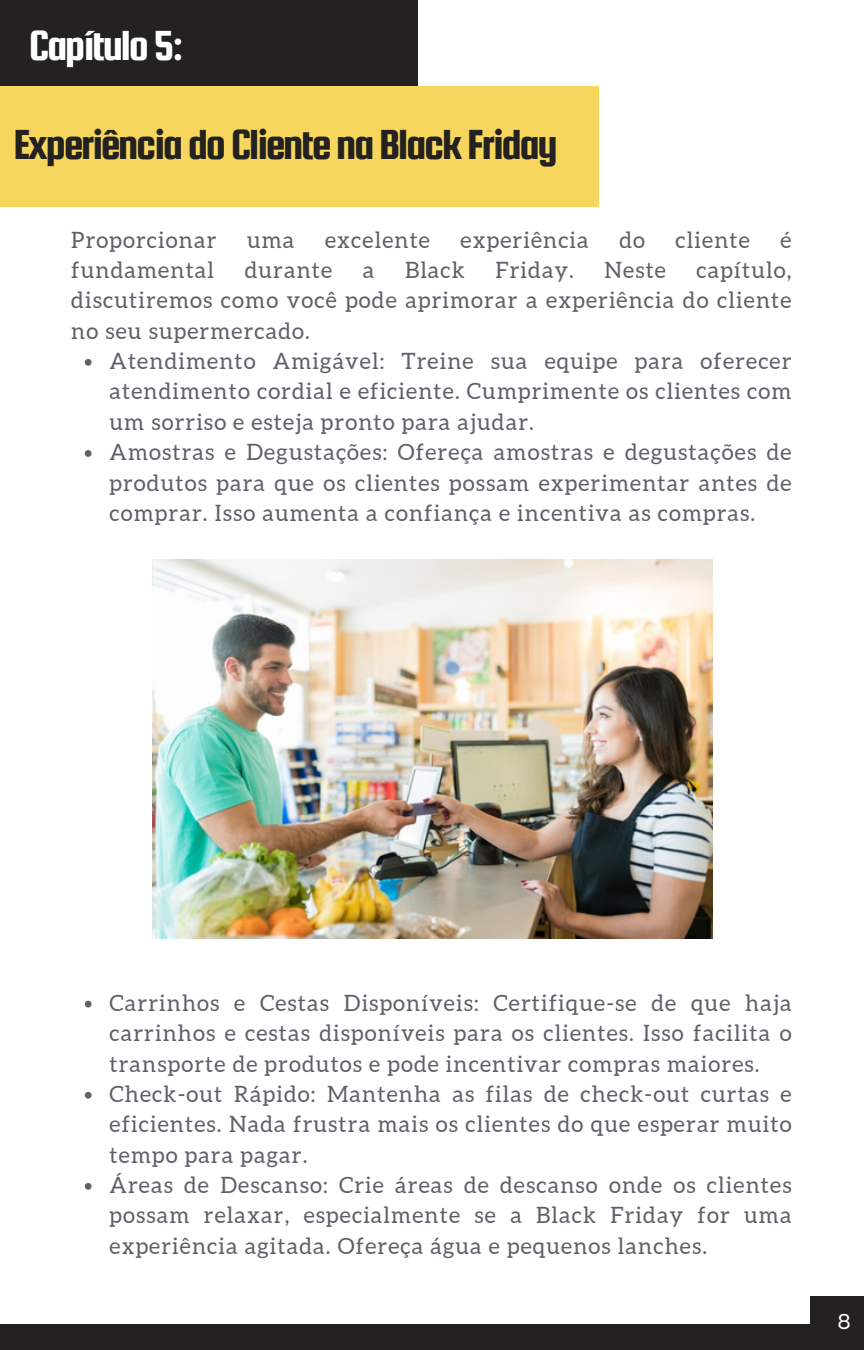
<style>
.page{position:relative;width:864px;height:1350px;background:#fff}
.page>*{position:absolute;margin:0;border:0;box-sizing:border-box;transform-origin:0 0}
.t1{font:45px "Squada One";letter-spacing:-.05em;color:#232220}
.t2{font:45px "Squada One";letter-spacing:-.05em;color:#fff}
.t3{font:22.5px/30.4px "Aleo";letter-spacing:.05em;color:#5d6268;text-align:justify}
.t4{font:20.93px "Sanchez";color:#fff}
</style>
<div class="page">
<svg style="left:85px;top:359px;width:7px;height:7px"></svg>
<svg style="left:85px;top:450px;width:7px;height:7px"></svg>
<div style="left:0;top:0;width:418px;height:116px;background:#232220"></div>
<div style="left:0;top:86px;width:599px;height:121px;background:#f6d65d"></div>
<div style="left:811px;top:1296px;width:53px;height:54px;background:#232220"></div>
<div style="left:0;top:1324px;width:811px;height:26px;background:#232220"></div>
<img style="left:152px;top:559px;width:561px;height:380px">
<svg style="left:85px;top:1001px;width:7px;height:6px"></svg>
<svg style="left:85px;top:1092px;width:7px;height:7px"></svg>
<svg style="left:85px;top:1183px;width:7px;height:7px"></svg>
<p class="t2" style="left:29px;top:21px;width:156px">Capítulo5:</p>
<p class="t1" style="left:14px;top:121px;width:546px">ExperiênciadoClientenaBlackFriday</p>
<p class="t3" style="left:71px;top:224px;width:147px">Proporcionar</p>
<p class="t3" style="left:247px;top:224px;width:49px">uma</p>
<p class="t3" style="left:325px;top:224px;width:106px">excelente</p>
<p class="t3" style="left:461px;top:224px;width:130px">experiência</p>
<p class="t3" style="left:619px;top:224px;width:27px">do</p>
<p class="t3" style="left:676px;top:224px;width:76px">cliente</p>
<p class="t3" style="left:781px;top:224px;width:12px">é</p>
<p class="t3" style="left:71px;top:255px;width:144px">fundamental</p>
<p class="t3" style="left:245px;top:255px;width:89px">durante</p>
<p class="t3" style="left:363px;top:255px;width:13px">a</p>
<p class="t3" style="left:405px;top:255px;width:61px">Black</p>
<p class="t3" style="left:496px;top:255px;width:80px">Friday.</p>
<p class="t3" style="left:605px;top:255px;width:63px">Neste</p>
<p class="t3" style="left:71px;top:255px;width:722px;text-indent:625px">capítulo, discutiremos como você pode aprimorar a experiência do cliente no seu supermercado.</p>
<p class="t3" style="left:110px;top:346px;width:684px">Atendimento Amigável: Treine sua equipe para oferecer atendimento cordial e eficiente. Cumprimente os clientes com um sorriso e esteja pronto para ajudar.</p>
<p class="t3" style="left:110px;top:437px;width:684px">Amostras e Degustações: Ofereça amostras e degustações de produtos para que os clientes possam experimentar antes de comprar. Isso aumenta a confiança e incentiva as compras.</p>
<p class="t3" style="left:110px;top:988px;width:684px">Carrinhos e Cestas Disponíveis: Certifique-se de que haja carrinhos e cestas disponíveis para os clientes. Isso facilita o transporte de produtos e pode incentivar compras maiores.</p>
<p class="t3" style="left:110px;top:1079px;width:683px">Check-out Rápido: Mantenha as filas de check-out curtas e eficientes. Nada frustra mais os clientes do que esperar muito tempo para pagar.</p>
<p class="t3" style="left:110px;top:1170px;width:684px">Áreas de Descanso: Crie áreas de descanso onde os clientes possam relaxar, especialmente se a Black Friday for uma experiência agitada. Ofereça água e pequenos lanches.</p>
<p class="t4" style="left:838px;top:1308px;width:14px">8</p>
</div>
